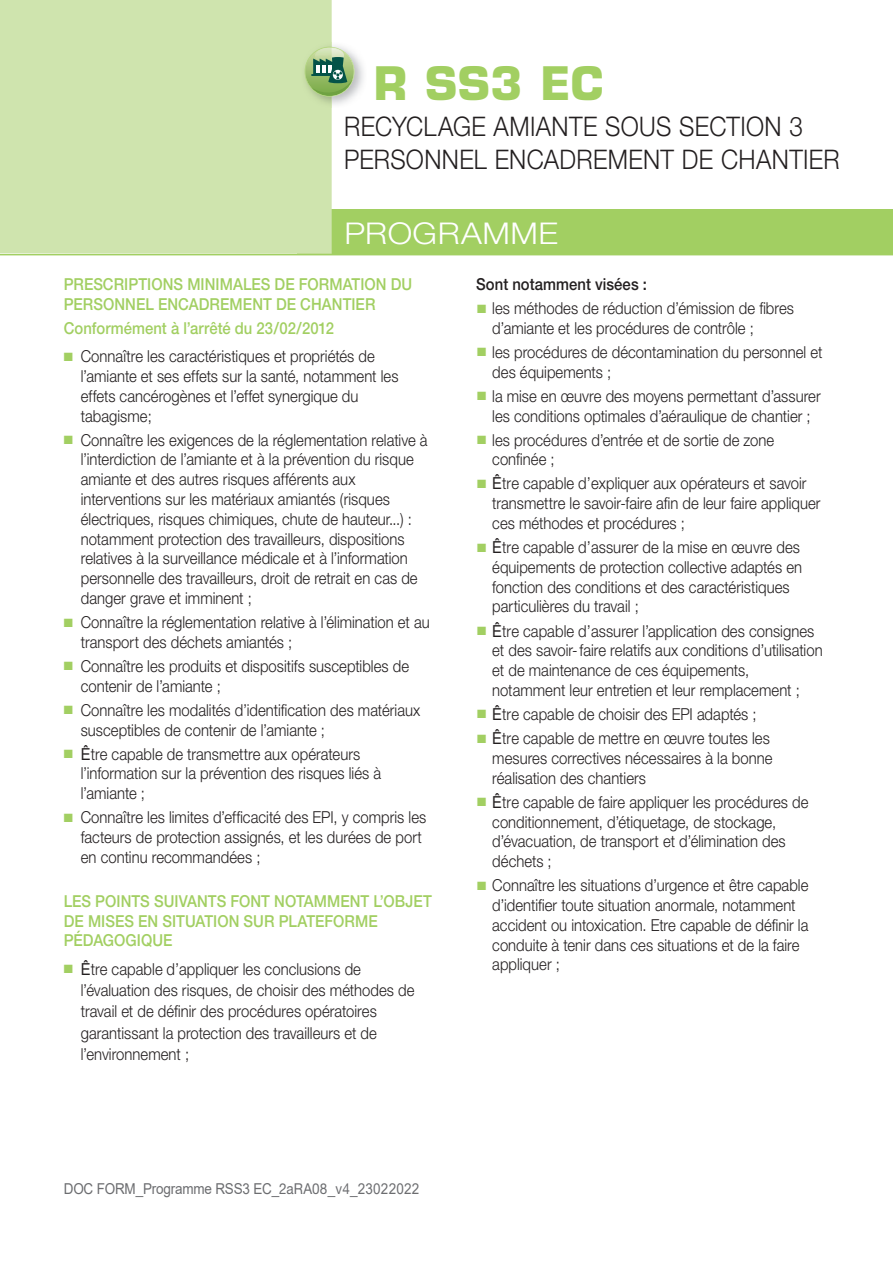
<style>
.page{position:relative;width:893px;height:1263px;background:#fff}
.page>*{position:absolute;margin:0;border:0;box-sizing:border-box;transform-origin:0 0}
.t1{font:700 45px "Eurostile";color:#a2cf62}
.t2{font:300 30px "Helvetica Neue";letter-spacing:.015em;color:#fff;scale:1.1 1}
.t3{font:300 27px/32.4px "Helvetica Neue";letter-spacing:.015em;color:#231f20;scale:.9 1}
.t4{font:300 16.5px/19.8px "Helvetica Neue";color:#231f20;scale:.9 1}
.t5{font:500 16.5px/19.8px "Helvetica Neue";letter-spacing:.005em;color:#a2cf62;scale:.9 1}
.t6{font:500 16.5px "Helvetica Neue";letter-spacing:.005em;color:#231f20;scale:.9 1}
.t7{font:15px "Arial";letter-spacing:-.015em;color:#6c6d70;scale:.9 1}
.s1{color:#a2cf62}
.s2{font-family:"Arial";font-weight:400}
.s3{font-family:"Helvetica Neue"}
</style>
<div class="page">
<div style="left:298px;top:209px;width:595px;height:46px;background:#a2cf62"></div>
<div style="left:0;top:0;width:332px;height:254px;background:#cfe4ae"></div>
<img style="left:301px;top:42px;width:63px;height:66px">
<svg style="left:305px;top:47px;width:49px;height:50px;background:#92b586"></svg>
<hr style="left:0;top:254px;width:893px;height:1px;background:#a2cf62">
<h1 class="t1" style="left:374px;top:55px;width:231px">R SS3 EC</h1>
<h3 class="t3" style="left:344px;top:110px;width:552px">RECYCLAGE AMIANTE SOUS SECTION 3<br>PERSONNEL ENCADREMENT DE CHANTIER</h3>
<h2 class="t2" style="left:344px;top:215px;width:196px">PROGRAMME</h2>
<p class="t5" style="left:64px;top:274px;width:389px">PRESCRIPTIONS MINIMALES DE FORMATION DU<br>PERSONNEL ENCADREMENT DE CHANTIER</p>
<p class="t5" style="left:64px;top:318px;width:302px">Conformément à l’arrêté du 23/02/2012</p>
<p class="t4" style="left:81px;top:346px;width:355px;text-indent:-17px"><span class="s1">■</span> Connaître les caractéristiques et propriétés de l’amiante et ses effets sur la santé, notamment les effets cancérogènes et l’effet synergique du tabagisme;</p>
<p class="t4" style="left:81px;top:429px;width:387px;text-indent:-17px"><span class="s1">■</span> Connaître les exigences de la réglementation relative à l’interdiction de l’amiante et à la prévention du risque amiante et des autres risques afférents aux interventions sur les matériaux amiantés (risques électriques, risques chimiques, chute de hauteur...) : notamment protection des travailleurs, dispositions relatives à la surveillance médicale et à l’information personnelle des travailleurs, droit de retrait en cas de danger grave et imminent ;</p>
<p class="t4" style="left:81px;top:612px;width:389px;text-indent:-17px"><span class="s1">■</span> Connaître la réglementation relative à l’élimination et au transport des déchets amiantés ;</p>
<p class="t4" style="left:81px;top:656px;width:366px;text-indent:-17px"><span class="s1">■</span> Connaître les produits et dispositifs susceptibles de contenir de l’amiante ;</p>
<p class="t4" style="left:81px;top:700px;width:379px;text-indent:-17px"><span class="s1">■</span> Connaître les modalités d’identification des matériaux susceptibles de contenir de l’amiante ;</p>
<p class="t4" style="left:81px;top:743px;width:335px;text-indent:-17px"><span class="s1">■</span> <span class="s2">Ê</span>tre capable de transmettre aux opérateurs l’information sur la prévention des risques liés à l’amiante ;</p>
<p class="t4" style="left:81px;top:807px;width:385px;text-indent:-17px"><span class="s1">■</span> Connaître les limites d’efficacité des EPI, y compris les facteurs de protection assignés, et les durées de port en continu recommandées ;</p>
<p class="t5" style="left:64px;top:891px;width:411px">LES POINTS SUIVANTS FONT NOTAMMENT L’OBJET<br>DE MISES EN SITUATION SUR PLATEFORME<br>PÉDAGOGIQUE</p>
<p class="t4" style="left:81px;top:958px;width:372px;line-height:21.3px;text-indent:-17px"><span class="s1">■</span> <span class="s2">Ê</span>tre capable d’appliquer les conclusions de l’évaluation des risques, de choisir des méthodes de travail et de définir des procédures opératoires garantissant la protection des travailleurs et de l’environnement ;</p>
<p class="t6" style="left:476px;top:274px;width:191px">Sont notamment visées :</p>
<p class="t4" style="left:492px;top:298px;width:337px;text-indent:-15px"><span class="s1">■</span> les méthodes de réduction d’émission de fibres d’amiante et les procédures de contrôle ;</p>
<p class="t4" style="left:492px;top:342px;width:368px;text-indent:-15px"><span class="s1">■</span> les procédures de décontamination du personnel et des équipements ;</p>
<p class="t4" style="left:477px;top:386px;width:383px;text-align:center"><span class="s1">■</span> la mise en œuvre des moyens permettant d’assurer les conditions optimales d’aéraulique de chantier ;</p>
<p class="t4" style="left:492px;top:429px;width:315px;text-indent:-15px"><span class="s1">■</span> les procédures d’entrée et de sortie de zone confinée ;</p>
<p class="t4" style="left:492px;top:473px;width:366px;text-indent:-15px"><span class="s1">■</span> <span class="s2">Ê</span>tre capable d’expliquer aux opérateurs et savoir transmettre le savoir-faire afin de leur faire appliquer ces méthodes et procédures ;</p>
<p class="t4" style="left:492px;top:537px;width:346px;text-indent:-15px"><span class="s1">■</span> <span class="s2">Ê</span>tre capable d’assurer de la mise en œuvre des équipements de protection collective adaptés en fonction des conditions et des caractéristiques particulières du travail ;</p>
<p class="t4" style="left:492px;top:620px;width:369px;text-indent:-15px"><span class="s1">■</span> <span class="s2">Ê</span>tre capable d’assurer l’application des consignes et des savoir-faire relatifs aux conditions d’utilisation et de maintenance de ces équipements, notamment leur entretien et leur remplacement ;</p>
<p class="t4" style="left:477px;top:704px;width:312px"><span class="s1">■</span> <span class="s2">Ê</span>tre capable de choisir des EPI adaptés ;</p>
<p class="t4" style="left:492px;top:728px;width:313px;text-indent:-15px"><span class="s1">■</span> <span class="s2">Ê</span>tre capable de mettre en œuvre toutes les mesures correctives nécessaires à la bonne réalisation des chantiers</p>
<p class="t4" style="left:492px;top:791px;width:353px;text-indent:-15px"><span class="s1">■</span> <span class="s2">Ê</span>tre capable de faire appliquer les procédures de conditionnement, d’étiquetage, de stockage, d’évacuation, de transport et d’élimination des déchets ;</p>
<p class="t4" style="left:492px;top:875px;width:353px;text-indent:-15px"><span class="s1">■</span> Connaître les situations d’urgence et être capable d’identifier toute situation anormale, notamment accident ou intoxication. Etre capable de définir la conduite à tenir dans ces situations et de la faire appliquer ;</p>
<p class="t7" style="left:64px;top:1181px;width:397px">DOC FORM_Programme RSS3 EC_<span class="s3">2aRA08</span>_<span class="s3">v4</span>_23022022</p>
</div>
